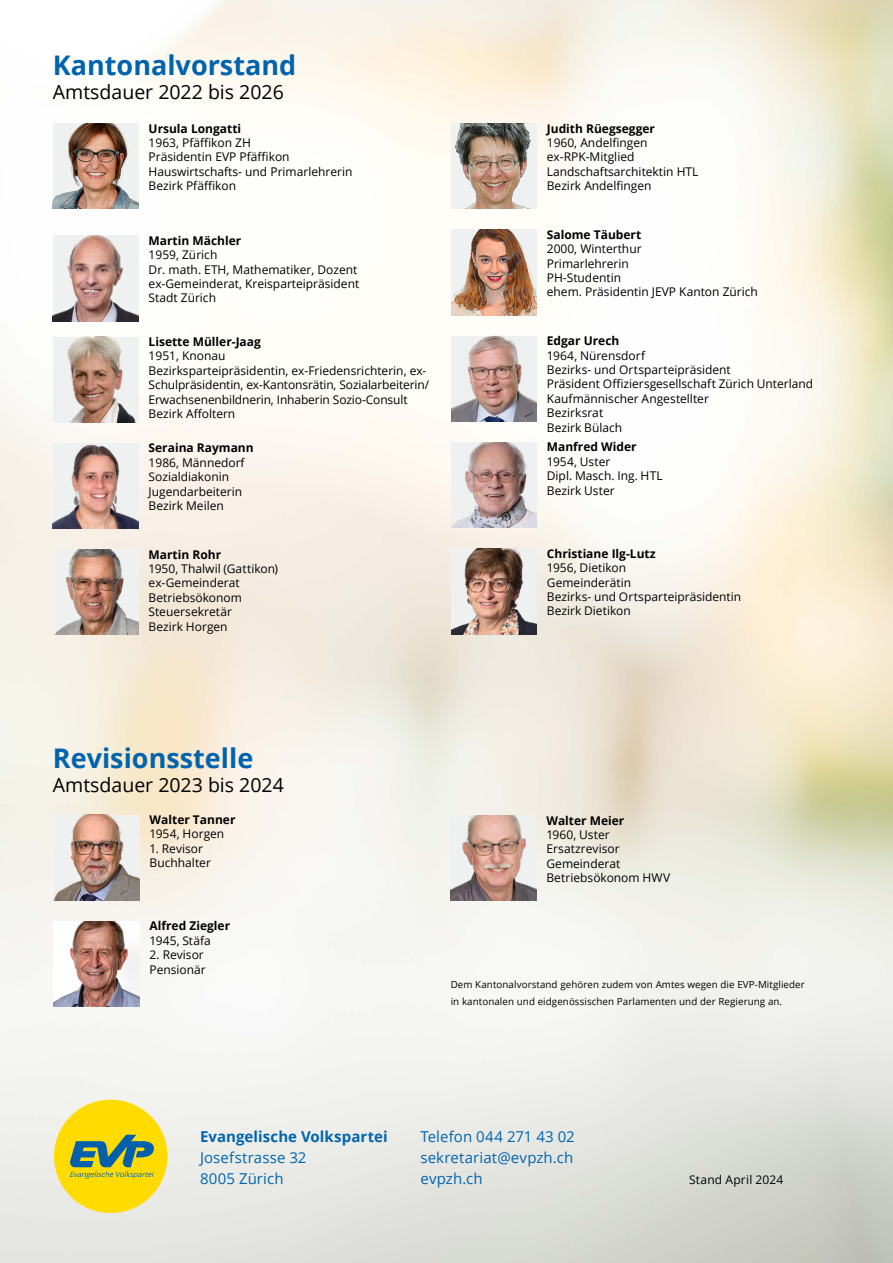
<style>
.page{position:relative;width:893px;height:1263px;background:#fff}
.page>*{position:absolute;margin:0;border:0;box-sizing:border-box;transform-origin:0 0}
.t1{font:700 27px "Open Sans";color:#0063ae}
.t2{font:19.5px "Open Sans";color:#000}
.t3{font:15px/21px "Open Sans";letter-spacing:.01em;color:#0064af}
.t4{font:700 15px "Open Sans";letter-spacing:.005em;color:#0064af}
.t5{font:12px/14.4px "Open Sans";color:#000}
.t6{font:700 12px "Open Sans";color:#000}
.t7{font:9.75px/16.5px "Open Sans";letter-spacing:.01em;color:#000}
</style>
<div class="page">
<img style="left:0;top:0;width:893px;height:1263px">
<img style="left:54px;top:815px;width:85px;height:85px">
<img style="left:54px;top:921px;width:85px;height:86px">
<img style="left:451px;top:815px;width:85px;height:86px">
<div style="left:54px;top:1099px;width:113px;height:114px;background:#ffdb00;border-radius:50%"></div>
<svg style="left:70px;top:1135px;width:84px;height:44px"></svg>
<img style="left:53px;top:123px;width:85px;height:86px">
<img style="left:53px;top:236px;width:85px;height:85px">
<img style="left:53px;top:337px;width:85px;height:85px">
<img style="left:53px;top:443px;width:85px;height:86px">
<img style="left:53px;top:549px;width:85px;height:86px">
<img style="left:451px;top:123px;width:86px;height:86px">
<img style="left:451px;top:230px;width:86px;height:85px">
<img style="left:451px;top:336px;width:86px;height:85px">
<img style="left:451px;top:442px;width:86px;height:86px">
<img style="left:451px;top:549px;width:86px;height:85px">
<h1 class="t1" style="left:53px;top:46px;width:245px">Kantonalvorstand</h1>
<h2 class="t2" style="left:53px;top:78px;width:232px">Amtsdauer 2022 bis 2026</h2>
<p class="t6" style="left:149px;top:120px;width:94px">Ursula Longatti</p>
<p class="t5" style="left:149px;top:135px;width:205px">1963, Pfäffikon ZH<br>Präsidentin EVP Pfäffikon<br>Hauswirtschafts- und Primarlehrerin<br>Bezirk Pfäffikon</p>
<p class="t6" style="left:149px;top:232px;width:94px">Martin Mächler</p>
<p class="t5" style="left:149px;top:247px;width:212px">1959, Zürich<br>Dr. math. ETH, Mathematiker, Dozent ex-Gemeinderat, Kreisparteipräsident<br>Stadt Zürich</p>
<p class="t6" style="left:149px;top:333px;width:114px">Lisette Müller-Jaag</p>
<p class="t5" style="left:149px;top:349px;width:282px">1951, Knonau<br>Bezirksparteipräsidentin, ex-Friedensrichterin, ex-Schulpräsidentin, ex-Kantonsrätin, Sozialarbeiterin/ Erwachsenenbildnerin, Inhaberin Sozio-Consult Bezirk Affoltern</p>
<p class="t6" style="left:149px;top:439px;width:107px">Seraina Raymann</p>
<p class="t5" style="left:149px;top:455px;width:98px">1986, Männedorf<br>Sozialdiakonin<br>Jugendarbeiterin<br>Bezirk Meilen</p>
<p class="t6" style="left:149px;top:546px;width:74px">Martin Rohr</p>
<p class="t5" style="left:149px;top:561px;width:131px">1950, Thalwil (Gattikon) ex-Gemeinderat<br>Betriebsökonom<br>Steuersekretär<br>Bezirk Horgen</p>
<p class="t6" style="left:547px;top:120px;width:110px">Judith Rüegsegger</p>
<p class="t5" style="left:547px;top:135px;width:153px">1960, Andelfingen ex-RPK-Mitglied<br>Landschaftsarchitektin HTL<br>Bezirk Andelfingen</p>
<p class="t6" style="left:547px;top:226px;width:96px">Salome Täubert</p>
<p class="t5" style="left:547px;top:241px;width:213px">2000, Winterthur<br>Primarlehrerin<br>PH-Studentin<br>ehem. Präsidentin JEVP Kanton Zürich</p>
<p class="t6" style="left:547px;top:332px;width:74px">Edgar Urech</p>
<p class="t5" style="left:547px;top:348px;width:268px">1964, Nürensdorf<br>Bezirks- und Ortsparteipräsident<br>Präsident Offiziersgesellschaft Zürich Unterland<br>Kaufmännischer Angestellter<br>Bezirksrat<br>Bezirk Bülach</p>
<p class="t6" style="left:547px;top:439px;width:91px">Manfred Wider</p>
<p class="t5" style="left:547px;top:454px;width:117px">1954, Uster<br>Dipl. Masch. Ing. HTL<br>Bezirk Uster</p>
<p class="t6" style="left:547px;top:545px;width:110px">Christiane Ilg-Lutz</p>
<p class="t5" style="left:547px;top:560px;width:196px">1956, Dietikon<br>Gemeinderätin<br>Bezirks- und Ortsparteipräsidentin<br>Bezirk Dietikon</p>
<h1 class="t1" style="left:53px;top:739px;width:202px">Revisionsstelle</h1>
<h2 class="t2" style="left:53px;top:772px;width:232px">Amtsdauer 2023 bis 2024</h2>
<p class="t6" style="left:150px;top:811px;width:87px">Walter Tanner</p>
<p class="t5" style="left:150px;top:826px;width:76px">1954, Horgen</p>
<p class="t5" style="left:150px;top:841px;width:63px">1. Revisor<br>Buchhalter</p>
<p class="t6" style="left:150px;top:917px;width:82px">Alfred Ziegler</p>
<p class="t5" style="left:150px;top:933px;width:63px">1945, Stäfa</p>
<p class="t5" style="left:150px;top:947px;width:58px">2. Revisor<br>Pensionär</p>
<p class="t6" style="left:546px;top:812px;width:79px">Walter Meier</p>
<p class="t5" style="left:546px;top:827px;width:125px">1960, Uster<br>Ersatzrevisor<br>Gemeinderat<br>Betriebsökonom HWV</p>
<p class="t7" style="left:451px;top:976px;width:356px">Dem Kantonalvorstand gehören zudem von Amtes wegen die EVP-Mitglieder in kantonalen und eidgenössischen Parlamenten und der Regierung an.</p>
<p class="t4" style="left:200px;top:1125px;width:189px">Evangelische Volkspartei</p>
<p class="t3" style="left:200px;top:1146px;width:108px">Josefstrasse 32<br>8005 Zürich</p>
<p class="t3" style="left:420px;top:1125px;width:156px;text-align:justify">Telefon 044 271 43 02 sekretariat@evpzh.ch evpzh.ch</p>
<p class="t5" style="left:689px;top:1172px;width:96px">Stand April 2024</p>
</div>
